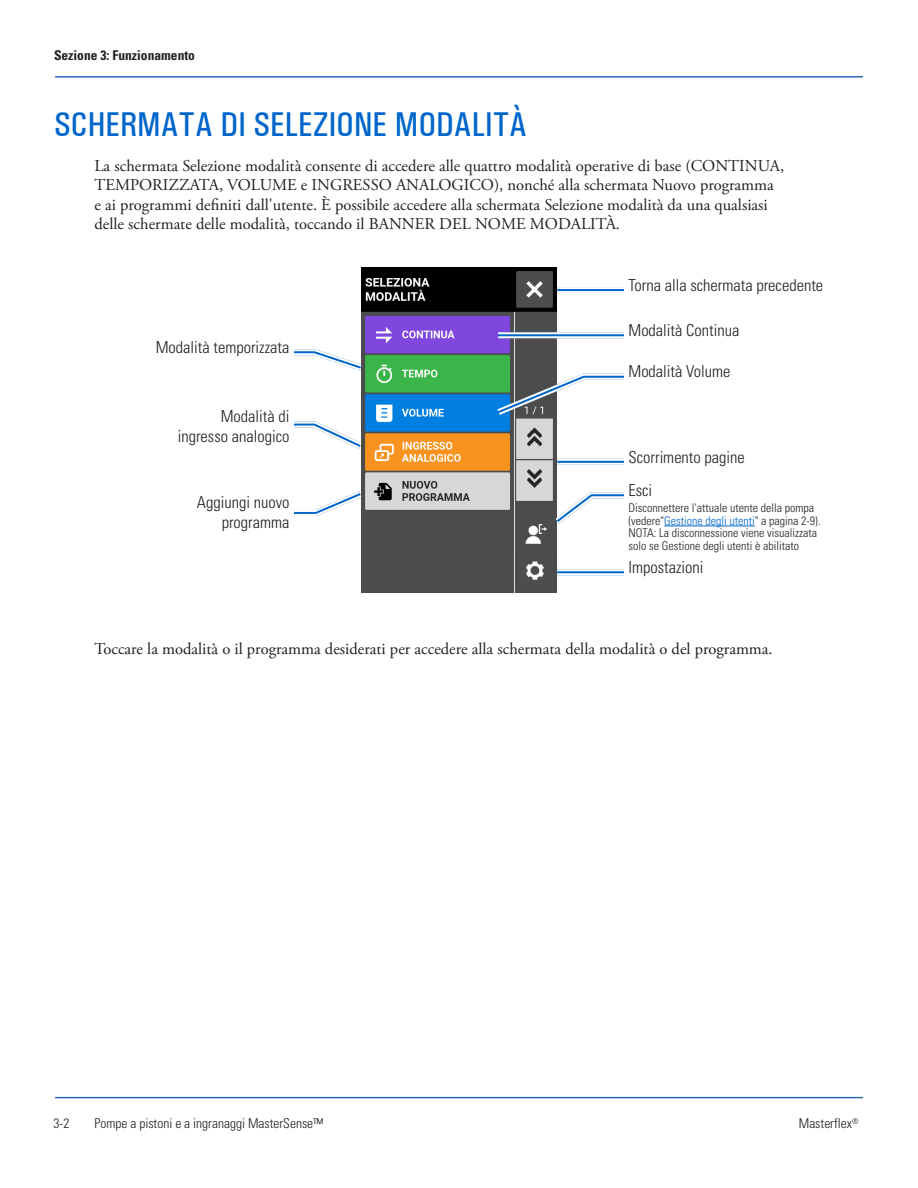
<style>
.page{position:relative;width:918px;height:1188px;background:#fff}
.page>*{position:absolute;margin:0;border:0;box-sizing:border-box;transform-origin:0 0}
.HEADING_2{font:500 condensed 34.5px "Univers";color:#06c}
.BODY_COPY{font:16.5px/19.5px "Adobe Garamond Pro";color:#231f20}
.CALLOUTS{font:300 condensed 16.5px/19.8px "Univers";color:#231f20;text-align:right}
.t1{font:300 condensed 13.5px "Univers";color:#231f20}
.t2{font:700 condensed 13.5px "Univers";color:#231f20}
.CALLOUTS_SMALL_TEXT{font:300 condensed 12px/12.8px "Univers";color:#231f20}
.s1{color:#06c}
</style>
<div class="page">
<hr style="left:55px;top:76px;width:808px;height:2px;background:#2968b3">
<hr style="left:55px;top:1097px;width:808px;height:1px;background:#2968b3">
<img style="left:362px;top:267px;width:194px;height:325px">
<svg style="left:294px;top:346px;width:74px;height:29px"></svg>
<svg style="left:294px;top:419px;width:74px;height:35px"></svg>
<svg style="left:294px;top:486px;width:74px;height:33px"></svg>
<div style="left:557px;top:287px;width:67px;height:6px;background:#096bcd"></div>
<hr style="left:557px;top:291px;width:67px;height:2px;background:#fff">
<hr style="left:557px;top:287px;width:67px;height:2px;background:#fff">
<svg style="left:498px;top:334px;width:126px;height:2px"></svg>
<hr style="left:498px;top:336px;width:126px;height:2px;background:#fff">
<hr style="left:498px;top:332px;width:126px;height:2px;background:#fff">
<svg style="left:491px;top:371px;width:133px;height:49px"></svg>
<svg style="left:557px;top:461px;width:67px;height:2px"></svg>
<svg style="left:557px;top:571px;width:67px;height:2px"></svg>
<hr style="left:664px;top:526px;width:91px;height:1px;background:#06c">
<svg style="left:549px;top:489px;width:75px;height:41px"></svg>
<p class="t2" style="left:54px;top:47px;width:142px">Sezione 3: Funzionamento</p>
<p class="HEADING_2" style="left:54px;top:104px;width:475px">SCHERMATA DI SELEZIONE MODALITÀ</p>
<p class="BODY_COPY" style="left:94px;top:156px;width:691px">La schermata Selezione modalità consente di accedere alle quattro modalità operative di base (CONTINUA, TEMPORIZZATA, VOLUME e INGRESSO ANALOGICO), nonché alla schermata Nuovo programma e ai programmi definiti dall'utente. È possibile accedere alla schermata Selezione modalità da una qualsiasi delle schermate delle modalità, toccando il BANNER DEL NOME MODALITÀ.</p>
<p class="CALLOUTS" style="left:628px;top:275px;width:196px">Torna alla schermata precedente</p>
<p class="CALLOUTS" style="left:156px;top:338px;width:135px">Modalità temporizzata</p>
<p class="CALLOUTS" style="left:178px;top:406px;width:113px">Modalità di ingresso analogico</p>
<p class="CALLOUTS" style="left:197px;top:492px;width:94px">Aggiungi nuovo programma</p>
<p class="CALLOUTS" style="left:628px;top:320px;width:112px">Modalità Continua</p>
<p class="CALLOUTS" style="left:628px;top:362px;width:104px">Modalità Volume</p>
<p class="CALLOUTS" style="left:628px;top:447px;width:118px">Scorrimento pagine</p>
<p class="CALLOUTS" style="left:628px;top:481px;width:25px">Esci</p>
<p class="CALLOUTS_SMALL_TEXT" style="left:628px;top:501px;width:193px">Disconnettere l'attuale utente della pompa (vedere"<span class="s1">Gestione degli utenti</span>" a pagina 2-9).<br>NOTA: La disconnessione viene visualizzata solo se Gestione degli utenti è abilitato</p>
<p class="CALLOUTS" style="left:628px;top:558px;width:77px">Impostazioni</p>
<p class="BODY_COPY" style="left:94px;top:639px;width:680px">Toccare la modalità o il programma desiderati per accedere alla schermata della modalità o del programma.</p>
<p class="t1" style="left:54px;top:1115px;width:17px">3-2</p>
<p class="t1" style="left:94px;top:1115px;width:230px">Pompe a pistoni e a ingranaggi MasterSense™</p>
<p class="t1" style="left:799px;top:1115px;width:61px">Masterflex<sup>®</sup></p>
</div>
